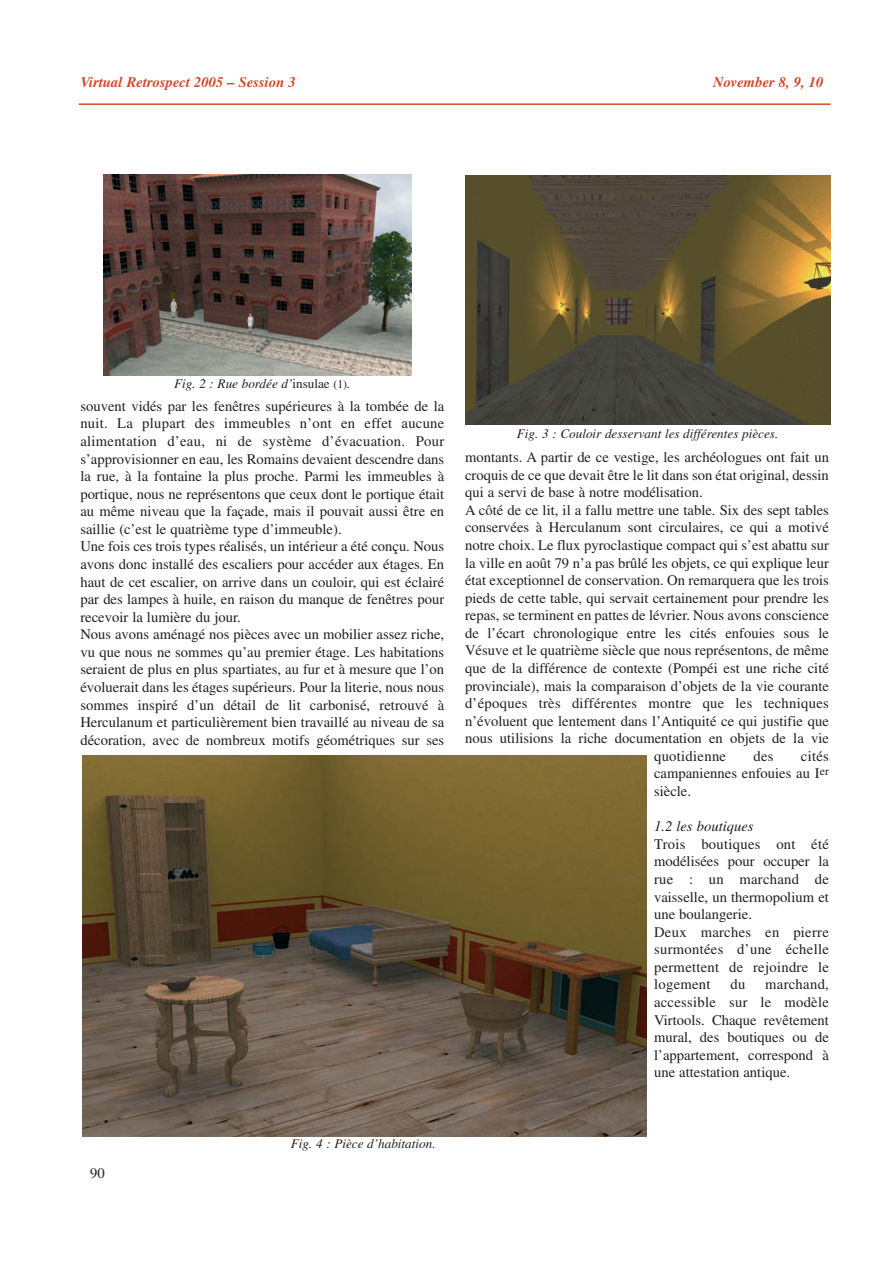
<style>
.page{position:relative;width:893px;height:1263px;background:#fff}
.page>*{position:absolute;margin:0;border:0;box-sizing:border-box;transform-origin:0 0}
.t1{font:14.7px/17.5px "Times";color:#231f20;text-align:justify}
.t2{font:14.7px/17.5px "Times";letter-spacing:.02em;color:#231f20}
.t3{font:italic 700 14.7px "Times";color:#d64626}
.t4{font:italic 14.7px "Times";color:#231f20}
.t5{font:italic 13.2px "Times";color:#231f20}
.s1{font-style:normal}
.s2{font-style:normal;font-size:11.7px}
</style>
<div class="page">
<hr style="left:79px;top:103px;width:751px;height:2px;background:#d64626">
<img style="left:465px;top:175px;width:365px;height:250px">
<img style="left:103px;top:175px;width:308px;height:200px">
<img style="left:82px;top:755px;width:565px;height:382px">
<p class="t3" style="left:80px;top:76px;width:217px">Virtual Retrospect 2005 – Session 3</p>
<p class="t3" style="left:713px;top:76px;width:112px">November 8, 9, 10</p>
<p class="t5" style="left:174px;top:378px;width:178px">Fig. 2 : Rue bordée d’<span class="s1">insulae</span> <span class="s2">(1)</span>.</p>
<p class="t1" style="left:80px;top:398px;width:365px;text-align:left">souvent vidés par les fenêtres supérieures à la tombée de la nuit. La plupart des immeubles n’ont en effet aucune alimentation d’eau, ni de système d’évacuation. Pour s’approvisionner en eau, les Romains devaient descendre dans la rue, à la fontaine la plus proche. Parmi les immeubles à portique, nous ne représentons que ceux dont le portique était au même niveau que la façade, mais il pouvait aussi être en saillie (c’est le quatrième type d’immeuble).<br>Une fois ces trois types réalisés, un intérieur a été conçu. Nous avons donc installé des escaliers pour accéder aux étages. En haut de cet escalier, on arrive dans un couloir, qui est éclairé par des lampes à huile, en raison du manque de fenêtres pour recevoir la lumière du jour.<br>Nous avons aménagé nos pièces avec un mobilier assez riche, vu que nous ne sommes qu’au premier étage. Les habitations seraient de plus en plus spartiates, au fur et à mesure que l’on évoluerait dans les étages supérieurs. Pour la literie, nous nous sommes inspiré d’un détail de lit carbonisé, retrouvé à Herculanum et particulièrement bien travaillé au niveau de sa décoration, avec de nombreux motifs géométriques sur ses</p>
<p class="t5" style="left:517px;top:429px;width:263px">Fig. 3 : Couloir desservant les différentes pièces.</p>
<p class="t1" style="left:465px;top:450px;width:365px">montants. A partir de ce vestige, les archéologues ont fait un</p>
<p class="t1" style="left:465px;top:467px;width:365px">croquis de ce que devait être le lit dans son état original, dessin</p>
<p class="t1" style="left:465px;top:485px;width:239px">qui a servi de base à notre modélisation.</p>
<p class="t1" style="left:465px;top:503px;width:365px">A côté de ce lit, il a fallu mettre une table. Six des sept tables</p>
<p class="t1" style="left:465px;top:520px;width:365px">conservées à Herculanum sont circulaires, ce qui a motivé</p>
<p class="t1" style="left:465px;top:538px;width:365px">notre choix. Le flux pyroclastique compact qui s’est abattu sur</p>
<p class="t1" style="left:465px;top:555px;width:365px">la ville en août 79 n’a pas brûlé les objets, ce qui explique leur</p>
<p class="t1" style="left:465px;top:573px;width:365px">état exceptionnel de conservation. On remarquera que les trois</p>
<p class="t1" style="left:465px;top:590px;width:365px">pieds de cette table, qui servait certainement pour prendre les</p>
<p class="t1" style="left:465px;top:608px;width:365px">repas, se terminent en pattes de lévrier. Nous avons conscience</p>
<p class="t1" style="left:465px;top:626px;width:365px">de l’écart chronologique entre les cités enfouies sous le</p>
<p class="t1" style="left:465px;top:643px;width:365px">Vésuve et le quatrième siècle que nous représentons, de même</p>
<p class="t1" style="left:465px;top:661px;width:365px">que de la différence de contexte (Pompéi est une riche cité</p>
<p class="t1" style="left:465px;top:678px;width:365px">provinciale), mais la comparaison d’objets de la vie courante</p>
<p class="t2" style="left:465px;top:696px;width:365px">d’époques très différentes montre que les techniques</p>
<p class="t1" style="left:465px;top:713px;width:365px">n’évoluent que lentement dans l’Antiquité ce qui justifie que</p>
<p class="t1" style="left:465px;top:731px;width:365px">nous utilisions la riche documentation en objets de la vie</p>
<p class="t2" style="left:654px;top:749px;width:74px">quotidienne</p>
<p class="t1" style="left:753px;top:749px;width:22px">des</p>
<p class="t1" style="left:654px;top:749px;width:176px;text-indent:147px">cités campaniennes enfouies au I<sup>er </sup>siècle.</p>
<p class="t4" style="left:654px;top:821px;width:101px">1.2 les boutiques</p>
<p class="t2" style="left:654px;top:836px;width:176px">Trois boutiques ont été modélisées pour occuper la rue : un marchand de vaisselle, un thermopolium et une boulangerie.<br>Deux marches en pierre surmontées d’une échelle permettent de rejoindre le logement</p>
<p class="t1" style="left:654px;top:977px;width:176px;text-indent:111px">marchand, accessible sur le modèle Virtools. Chaque revêtement mural, des boutiques ou de l’appartement, correspond à une attestation antique.</p>
<p class="t1" style="left:730px;top:977px;width:16px">du</p>
<p class="t1" style="left:90px;top:1165px;width:16px">90</p>
<p class="t5" style="left:291px;top:1139px;width:146px">Fig. 4 : Pièce d’habitation.</p>
</div>
